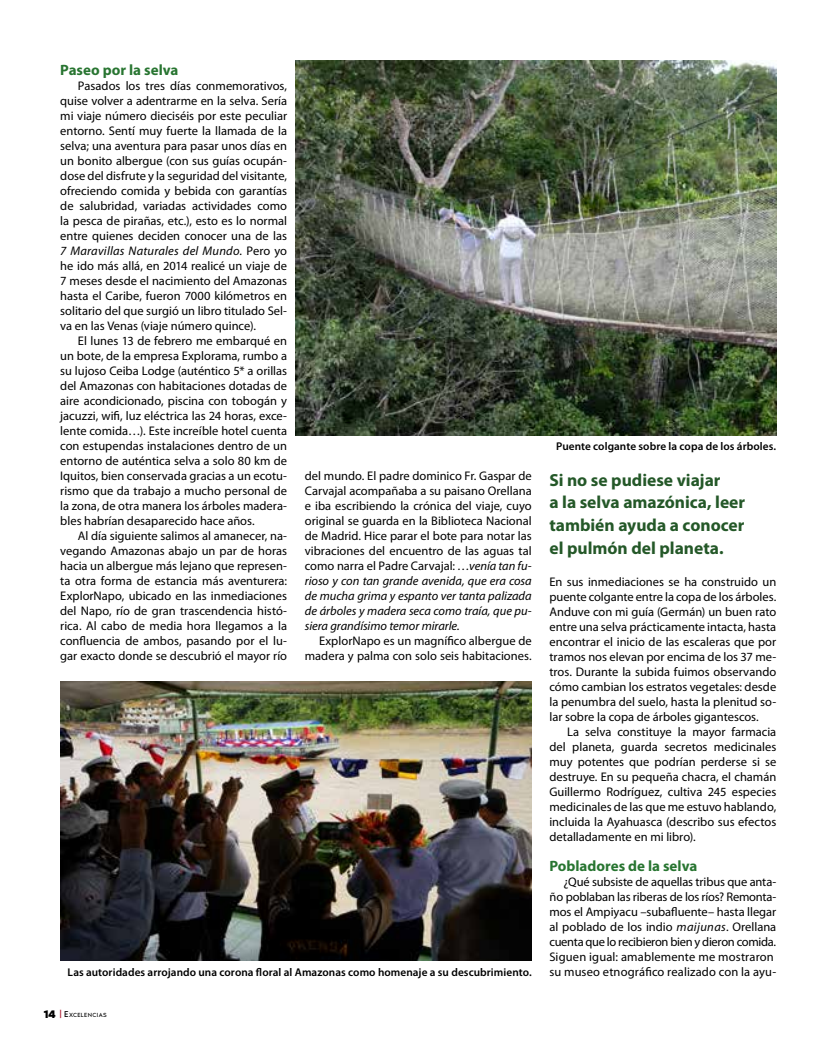
<style>
.page{position:relative;width:833px;height:1046px;background:#fff}
.page>*{position:absolute;margin:0;border:0;box-sizing:border-box;transform-origin:0 0}
.t1{font:700 17.5px/22.5px "Myriad Pro";color:#245828}
.t2{font:700 15px "Myriad Pro";color:#287531}
.t3{font:12.5px/15px "Myriad Pro";color:#000;text-align:justify}
.t4{font:600 11.25px "Myriad Pro";letter-spacing:.005em;color:#000}
.t5{font:6.12px "Noir Pro";letter-spacing:.065em;color:#000}
.s1{font-style:italic}
.s2{font-weight:700;font-size:11.25px}
.s3{font-size:8.75px}
</style>
<div class="page">
<img style="left:296px;top:60px;width:480px;height:375px">
<img style="left:60px;top:681px;width:471px;height:279px">
<p class="t2" style="left:60px;top:62px;width:120px">Paseo por la selva</p>
<p class="t3" style="left:60px;top:79px;width:228px;text-indent:18px">Pasados los tres días conmemorativos, quise volver a adentrarme en la selva. Sería mi viaje número dieciséis por este peculiar entorno. Sentí muy fuerte la llamada de la selva; una aventura para pasar unos días en un bonito albergue (con sus guías ocupán&shy;dose del disfrute y la seguridad del visitante, ofreciendo comida y bebida con garantías de salubridad, variadas actividades como la pesca de pirañas, etc.), esto es lo normal entre quienes deciden conocer una de las <span class="s1">7 Maravillas Naturales del Mundo.</span> Pero yo he ido más allá, en 2014 realicé un viaje de 7 meses desde el nacimiento del Amazonas hasta el Caribe, fueron 7000 kilómetros en solitario del que surgió un libro titulado Sel&shy;va en las Venas (viaje número quince).</p>
<p class="t3" style="left:60px;top:334px;width:228px;text-indent:18px">El lunes 13 de febrero me embarqué en un bote, de la empresa Explorama, rumbo a su lujoso Ceiba Lodge (auténtico 5* a orillas del Amazonas con habitaciones dotadas de aire acondicionado, piscina con tobogán y jacuzzi, wifi, luz eléctrica las 24 horas, exce&shy;lente comida…). Este increíble hotel cuenta con estupendas instalaciones dentro de un entorno de auténtica selva a solo 80 km de Iquitos, bien conservada gracias a un ecotu&shy;rismo que da trabajo a mucho personal de la zona, de otra manera los árboles madera&shy;bles habrían desaparecido hace años.</p>
<p class="t3" style="left:60px;top:529px;width:228px;text-indent:18px">Al día siguiente salimos al amanecer, na&shy;vegando Amazonas abajo un par de horas hacia un albergue más lejano que represen&shy;ta otra forma de estancia más aventurera:<br>ExplorNapo, ubicado en las inmediaciones del Napo, río de gran trascendencia histó&shy;rica. Al cabo de media hora llegamos a la confluencia de ambos, pasando por el lu&shy;gar exacto donde se descubrió el mayor río</p>
<p class="t3" style="left:305px;top:469px;width:228px">del mundo. El padre dominico Fr. Gaspar de Carvajal acompañaba a su paisano Orellana e iba escribiendo la crónica del viaje, cuyo original se guarda en la Biblioteca Nacional de Madrid. Hice parar el bote para notar las vibraciones del encuentro de las aguas tal como narra el Padre Carvajal: <span class="s1">…venía tan fu&shy;rioso y con tan grande avenida, que era cosa de mucha grima y espanto ver tanta palizada de árboles y madera seca como traía, que pu&shy;siera grandísimo temor mirarle.</span></p>
<p class="t3" style="left:305px;top:634px;width:228px;text-align:right">ExplorNapo es un magnífico albergue de madera y palma con solo seis habitaciones.</p>
<p class="t4" style="left:68px;top:965px;width:465px">Las autoridades arrojando una corona floral al Amazonas como homenaje a su descubrimiento.</p>
<p class="t5" style="left:43px;top:1010px;width:65px"><span class="s2">14</span> <sup>|</sup> <span class="s3">E</span>XCELENCIAS</p>
<p class="t4" style="left:556px;top:440px;width:222px">Puente colgante sobre la copa de los árboles.</p>
<h1 class="t1" style="left:549px;top:469px;width:197px">Si no se pudiese viajar<br>a la selva amazónica, leer también ayuda a conocer el pulmón del planeta.</h1>
<p class="t3" style="left:549px;top:574px;width:228px">En sus inmediaciones se ha construido un puente colgante entre la copa de los árboles.<br>Anduve con mi guía (Germán) un buen rato entre una selva prácticamente intacta, hasta encontrar el inicio de las escaleras que por tramos nos elevan por encima de los 37 me&shy;tros. Durante la subida fuimos observando cómo cambian los estratos vegetales: desde la penumbra del suelo, hasta la plenitud so&shy;lar sobre la copa de árboles gigantescos.</p>
<p class="t3" style="left:549px;top:724px;width:228px;text-indent:18px">La selva constituye la mayor farmacia del planeta, guarda secretos medicinales muy potentes que podrían perderse si se destruye. En su pequeña chacra, el chamán Guillermo Rodríguez, cultiva 245 especies medicinales de las que me estuvo hablando, incluida la Ayahuasca (describo sus efectos detalladamente en mi libro).</p>
<p class="t2" style="left:549px;top:857px;width:150px">Pobladores de la selva</p>
<p class="t3" style="left:549px;top:874px;width:228px;text-align:left;text-indent:14px">¿Qué subsiste de aquellas tribus que anta&shy;ño poblaban las riberas de los ríos? Remonta&shy;mos el Ampiyacu –subafluente– hasta llegar al poblado de los indio <span class="s1">maijunas</span>. Orellana cuenta que lo recibieron bien y dieron comida.<br>Siguen igual: amablemente me mostraron su museo etnográfico realizado con la ayu-</p>
</div>
